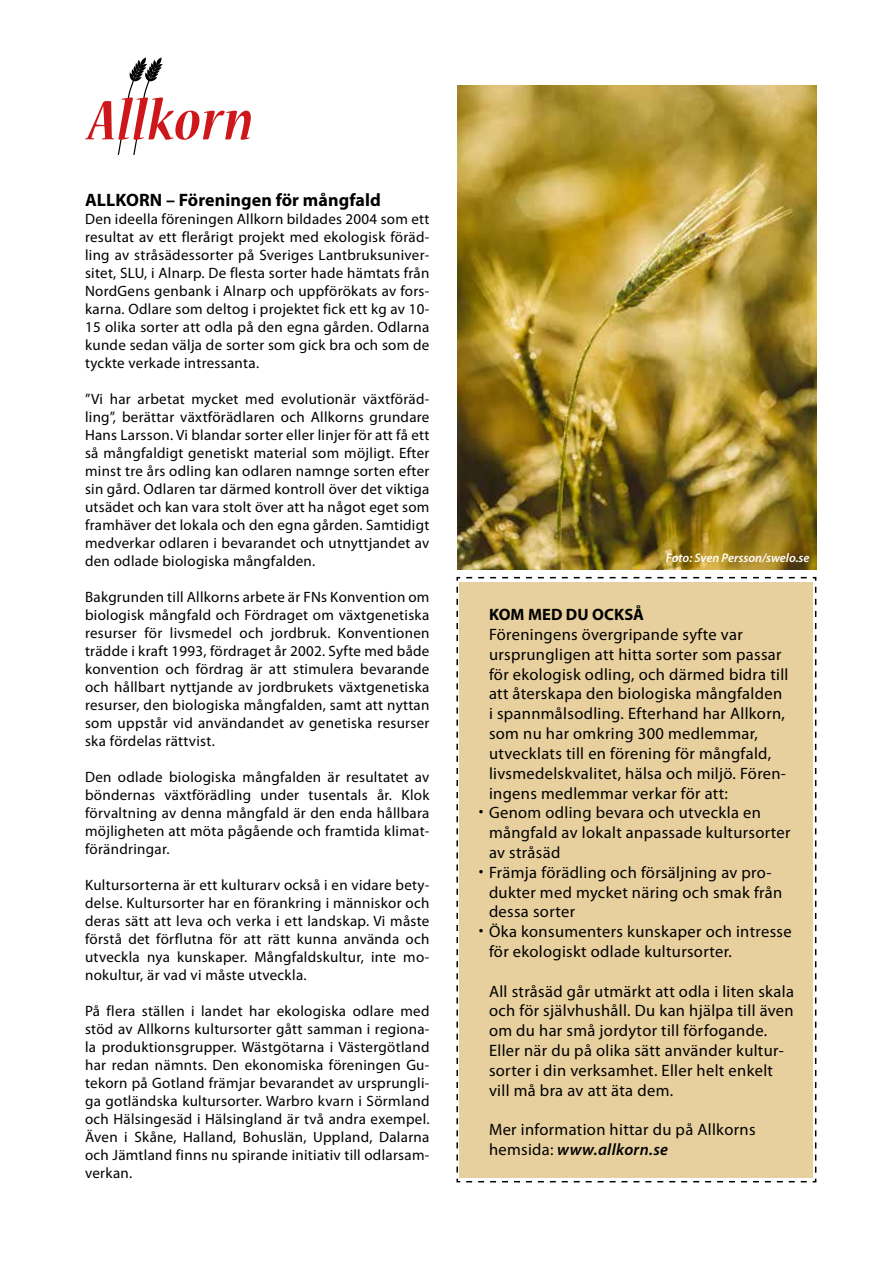
<style>
.page{position:relative;width:893px;height:1263px;background:#fff}
.page>*{position:absolute;margin:0;border:0;box-sizing:border-box;transform-origin:0 0}
.t1{font:700 18px "Myriad Pro";letter-spacing:.005em;color:#000}
.t2{font:16.5px/19.8px "Myriad Pro";letter-spacing:.02em;color:#000}
.t3{font:700 16.5px "Myriad Pro";letter-spacing:.005em;color:#000}
.t4{font:15px/18px "Myriad Pro";letter-spacing:.02em;color:#000;text-align:justify}
.t5{font:italic 600 12.45px "Myriad Pro";color:#fff}
.s1{font-weight:600;font-style:italic}
</style>
<div class="page">
<div style="left:456px;top:576px;width:361px;height:607px;background:#e8d09e"></div>
<svg style="left:85px;top:57px;width:166px;height:98px"></svg>
<img style="left:458px;top:85px;width:358px;height:485px">
<p class="t1" style="left:85px;top:188px;width:297px">ALLKORN – Föreningen för mångfald</p>
<p class="t4" style="left:85px;top:210px;width:346px">Den ideella föreningen Allkorn bildades 2004 som ett resultat av ett flerårigt projekt med ekologisk föräd&shy;ling av stråsädessorter på Sveriges Lantbruksuniver&shy;sitet, SLU, i Alnarp. De flesta sorter hade hämtats från NordGens genbank i Alnarp och uppförökats av fors&shy;karna. Odlare som deltog i projektet fick ett kg av 10- 15 olika sorter att odla på den egna gården. Odlarna kunde sedan välja de sorter som gick bra och som de tyckte verkade intressanta.</p>
<p class="t4" style="left:85px;top:390px;width:346px">”Vi har arbetat mycket med evolutionär växtföräd&shy;ling”, berättar växtförädlaren och Allkorns grundare Hans Larsson. Vi blandar sorter eller linjer för att få ett så mångfaldigt genetiskt material som möjligt. Efter minst tre års odling kan odlaren namnge sorten efter sin gård. Odlaren tar därmed kontroll över det viktiga utsädet och kan vara stolt över att ha något eget som framhäver det lokala och den egna gården. Samtidigt medverkar odlaren i bevarandet och utnyttjandet av den odlade biologiska mångfalden.</p>
<p class="t4" style="left:85px;top:588px;width:346px">Bakgrunden till Allkorns arbete är FNs Konvention om biologisk mångfald och Fördraget om växtgenetiska resurser för livsmedel och jordbruk. Konventionen trädde i kraft 1993, fördraget år 2002. Syfte med både konvention och fördrag är att stimulera bevarande och hållbart nyttjande av jordbrukets växtgenetiska resurser, den biologiska mångfalden, samt att nyttan som uppstår vid användandet av genetiska resurser ska fördelas rättvist.</p>
<p class="t4" style="left:85px;top:768px;width:346px">Den odlade biologiska mångfalden är resultatet av böndernas växtförädling under tusentals år. Klok förvaltning av denna mångfald är den enda hållbara möjligheten att möta pågående och framtida klimat&shy;förändringar.</p>
<p class="t4" style="left:85px;top:876px;width:346px">Kultursorterna är ett kulturarv också i en vidare bety&shy;delse. Kultursorter har en förankring i människor och deras sätt att leva och verka i ett landskap. Vi måste förstå det förflutna för att rätt kunna använda och utveckla nya kunskaper. Mångfaldskultur, inte mo&shy;nokultur, är vad vi måste utveckla.</p>
<p class="t4" style="left:85px;top:1002px;width:346px">På flera ställen i landet har ekologiska odlare med stöd av Allkorns kultursorter gått samman i regiona&shy;la produktionsgrupper. Wästgötarna i Västergötland har redan nämnts. Den ekonomiska föreningen Gu&shy;tekorn på Gotland främjar bevarandet av ursprungli&shy;ga gotländska kultursorter. Warbro kvarn i Sörmland och Hälsingesäd i Hälsingland är två andra exempel.<br>Även i Skåne, Halland, Bohuslän, Uppland, Dalarna och Jämtland finns nu spirande initiativ till odlarsam&shy;verkan.</p>
<p class="t5" style="left:666px;top:550px;width:145px">Foto: Sven Persson/swelo.se</p>
<p class="t3" style="left:489px;top:604px;width:157px">KOM MED DU OCKSÅ</p>
<p class="t2" style="left:489px;top:624px;width:304px">Föreningens övergripande syfte var ursprungligen att hitta sorter som passar för ekologisk odling, och därmed bidra till att återskapa den biologiska mångfalden<br>i spannmålsodling. Efterhand har Allkorn, som nu har omkring 300 medlemmar, utvecklats till en förening för mångfald, livsmedelskvalitet, hälsa och miljö. Fören&shy;ingens medlemmar verkar för att:<br>Genom odling bevara och utveckla en mångfald av lokalt anpassade kultursorter av stråsäd<br>Främja förädling och försäljning av pro&shy;dukter med mycket näring och smak från dessa sorter<br>Öka konsumenters kunskaper och intresse för ekologiskt odlade kultursorter.</p>
<p class="t2" style="left:489px;top:981px;width:307px">All stråsäd går utmärkt att odla i liten skala och för självhushåll. Du kan hjälpa till även om du har små jordytor till förfogande.<br>Eller när du på olika sätt använder kultur&shy;sorter i din verksamhet. Eller helt enkelt vill må bra av att äta dem.</p>
<p class="t2" style="left:489px;top:1119px;width:268px">Mer information hittar du på Allkorns hemsida: <span class="s1">www.allkorn.se</span></p>
<p class="t2" style="left:479px;top:800px;width:6px">•</p>
<p class="t2" style="left:479px;top:860px;width:6px">•</p>
<p class="t2" style="left:479px;top:919px;width:6px">•</p>
</div>
